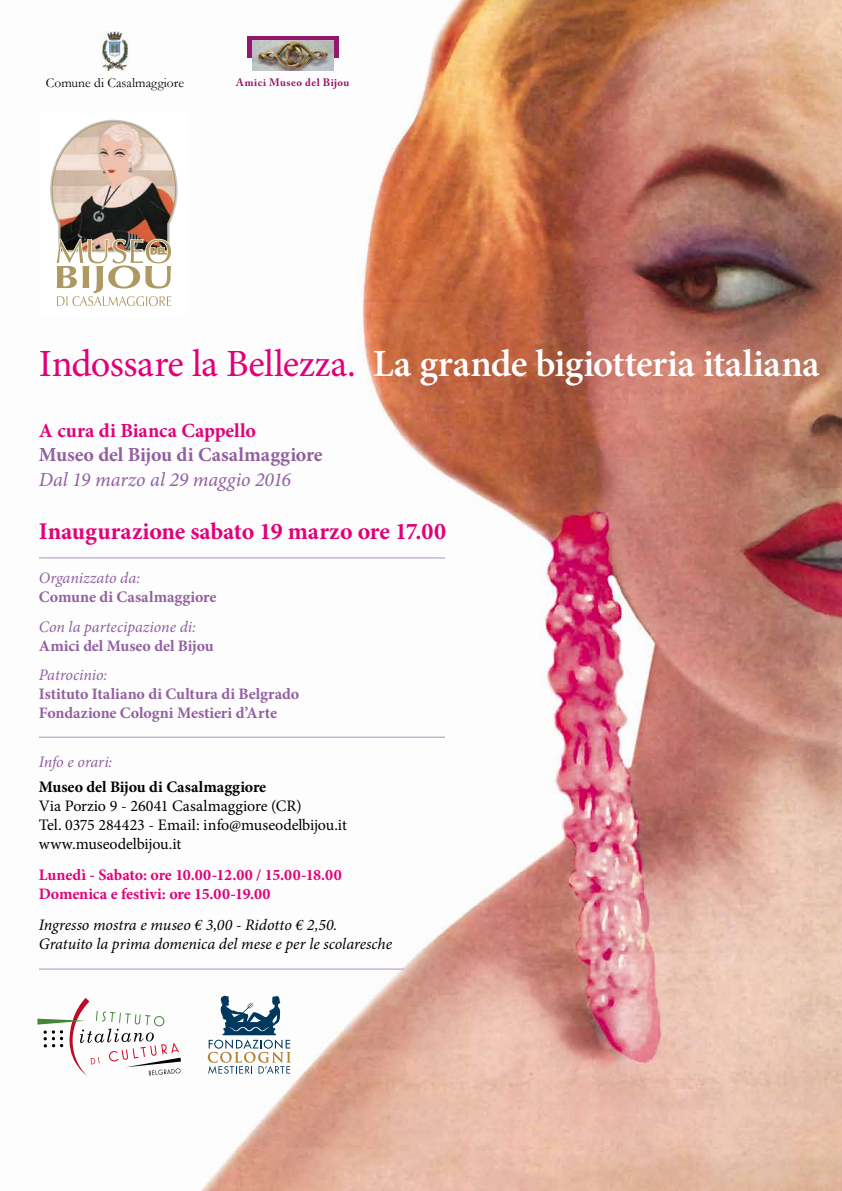
<style>
.page{position:relative;width:842px;height:1191px;background:#fff}
.page>*{position:absolute;margin:0;border:0;box-sizing:border-box;transform-origin:0 0}
.t1{font:600 38.5px "Minion Pro";letter-spacing:-.015em;color:#fff}
.t2{font:700 24px "Minion Pro";letter-spacing:-.005em;color:#e2007a}
.t3{font:700 20px "Minion Pro";color:#9260a0}
.t4{font:italic 20px "Minion Pro";letter-spacing:-.005em;color:#9260a0}
.t5{font:700 20px "Minion Pro";color:#e2007a}
.t6{font:700 16px/19.2px "Minion Pro";letter-spacing:-.005em;color:#9260a0}
.t7{font:16px/19.2px "Minion Pro";letter-spacing:-.005em;color:#000}
.t8{font:italic 16px/19.2px "Minion Pro";letter-spacing:-.005em;color:#000}
.t9{font:700 16px/19.2px "Minion Pro";letter-spacing:-.01em;color:#e2007a}
.t10{font:italic 16px "Minion Pro";letter-spacing:-.005em;color:#9260a0}
.t11{font:700 16px "Minion Pro";color:#000}
.t12{font:13.6px "Garamond";color:#000}
.t13{font:700 10.7px "Adobe Caslon Pro";letter-spacing:.045em;color:#93176d}
.s1{font-weight:400;color:#e2007a}
</style>
<div class="page">
<img style="left:38px;top:0;width:804px;height:1191px">
<div style="left:40px;top:111px;width:148px;height:203px;background:#fff"></div>
<svg style="left:50px;top:119px;width:128px;height:187px"></svg>
<div style="left:199px;top:987px;width:101px;height:97px;background:#fff"></div>
<svg style="left:208px;top:995px;width:83px;height:78px"></svg>
<hr style="left:39px;top:557px;width:406px;height:1px;background:#c6b0d2">
<hr style="left:39px;top:736px;width:406px;height:2px;background:#c6b0d2">
<hr style="left:39px;top:968px;width:366px;height:1px;background:#c6b0d2">
<img style="left:100px;top:32px;width:30px;height:39px">
<svg style="left:247px;top:36px;width:91px;height:21px"></svg>
<img style="left:253px;top:41px;width:80px;height:30px">
<svg style="left:37px;top:997px;width:144px;height:78px"></svg>
<p class="t12" style="left:46px;top:74px;width:140px">Comune di Casalmaggiore</p>
<p class="t13" style="left:236px;top:76px;width:115px">Amici Museo del Bijou</p>
<h1 class="t1" style="left:39px;top:337px;width:782px"><span class="s1">Indossare la Bellezza.</span> La grande bigiotteria italiana</h1>
<p class="t5" style="left:39px;top:417px;width:219px">A cura di Bianca Cappello</p>
<p class="t3" style="left:39px;top:441px;width:285px">Museo del Bijou di Casalmaggiore</p>
<p class="t4" style="left:39px;top:466px;width:254px">Dal 19 marzo al 29 maggio 2016</p>
<h2 class="t2" style="left:39px;top:515px;width:409px">Inaugurazione sabato 19 marzo ore 17.00</h2>
<p class="t10" style="left:39px;top:567px;width:103px">Organizzato da:</p>
<p class="t6" style="left:39px;top:587px;width:179px">Comune di Casalmaggiore</p>
<p class="t10" style="left:39px;top:615px;width:158px">Con la partecipazione di:</p>
<p class="t6" style="left:39px;top:636px;width:176px">Amici del Museo del Bijou</p>
<p class="t10" style="left:39px;top:664px;width:70px">Patrocinio:</p>
<p class="t6" style="left:39px;top:684px;width:262px">Istituto Italiano di Cultura di Belgrado<br>Fondazione Cologni Mestieri d’Arte</p>
<p class="t10" style="left:39px;top:751px;width:75px">Info e orari:</p>
<p class="t11" style="left:39px;top:775px;width:229px">Museo del Bijou di Casalmaggiore</p>
<p class="t7" style="left:39px;top:796px;width:309px">Via Porzio 9 - 26041 Casalmaggiore (CR)<br>Tel. 0375 284423 - Email: info@museodelbijou.it www.museodelbijou.it</p>
<p class="t9" style="left:39px;top:865px;width:304px">Lunedì - Sabato: ore 10.00-12.00 / 15.00-18.00<br>Domenica e festivi: ore 15.00-19.00</p>
<p class="t8" style="left:39px;top:915px;width:355px">Ingresso mostra e museo € 3,00 - Ridotto € 2,50.<br>Gratuito la prima domenica del mese e per le scolaresche</p>
</div>
